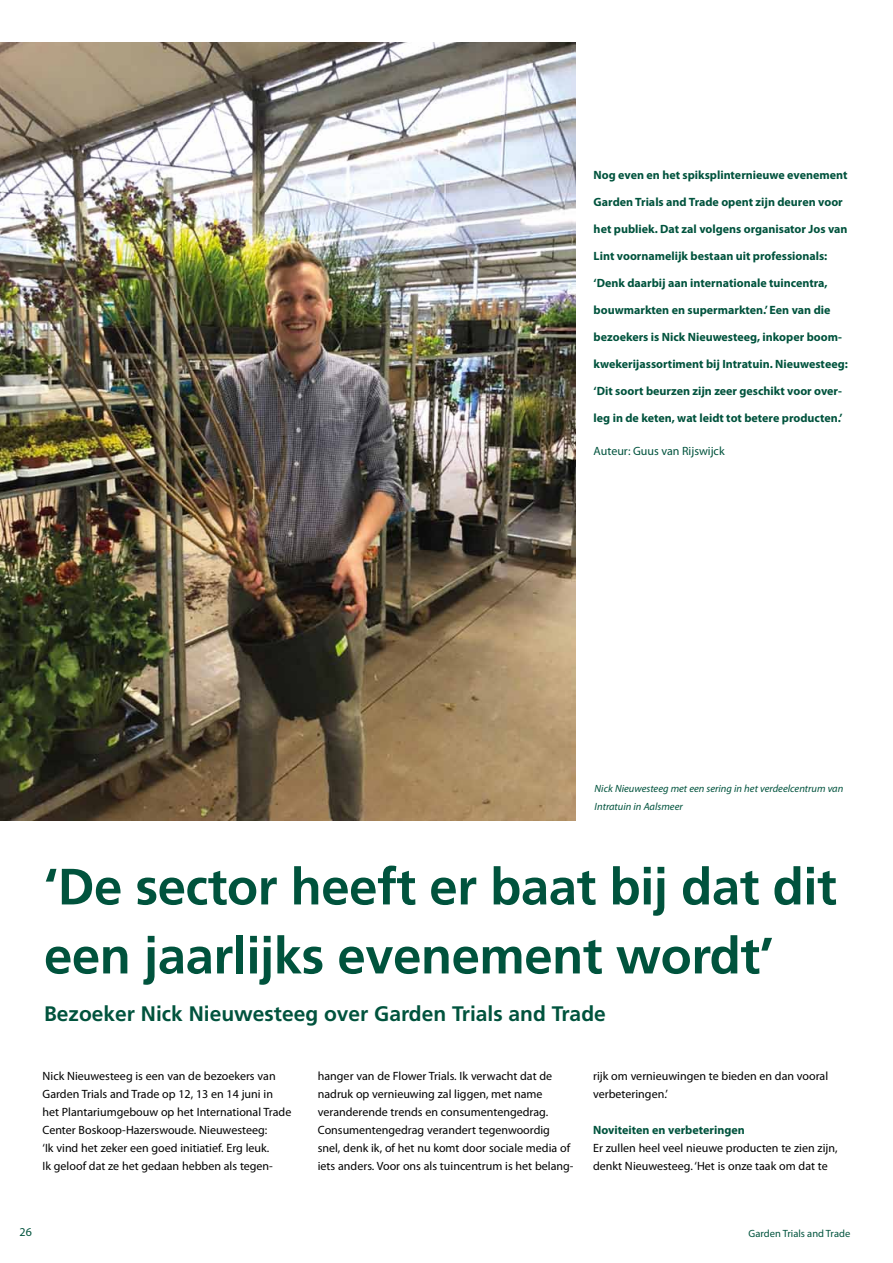
<style>
.page{position:relative;width:893px;height:1263px;background:#fff}
.page>*{position:absolute;margin:0;border:0;box-sizing:border-box;transform-origin:0 0}
.t1{font:700 51px/69px "Frutiger";letter-spacing:-.01em;color:#00533d}
.t2{font:700 21px "Frutiger";color:#00533d}
.t3{font:12px/18px "Myriad Pro";color:#000}
.t4{font:700 12px "Myriad Pro";color:#00533d}
.t5{font:12px "Myriad Pro";color:#00533d}
.t6{font:italic 10.5px/18px "Myriad Pro";color:#00533d}
.t7{font:10.5px "Myriad Pro";color:#00533d}
</style>
<div class="page">
<img style="left:0;top:43px;width:576px;height:778px">
<p class="t4" style="left:594px;top:167px;width:255px">Nog even en het spiksplinternieuwe evenement</p>
<p class="t4" style="left:594px;top:194px;width:251px">Garden Trials and Trade opent zijn deuren voor</p>
<p class="t4" style="left:594px;top:221px;width:255px">het publiek. Dat zal volgens organisator Jos van</p>
<p class="t4" style="left:594px;top:248px;width:235px">Lint voornamelijk bestaan uit professionals:</p>
<p class="t4" style="left:594px;top:275px;width:236px">‘Denk daarbij aan internationale tuincentra,</p>
<p class="t4" style="left:594px;top:302px;width:238px">bouwmarkten en supermarkten.’ Een van die</p>
<p class="t4" style="left:594px;top:329px;width:250px">bezoekers is Nick Nieuwesteeg, inkoper boom-</p>
<p class="t4" style="left:594px;top:356px;width:256px">kwekerijassortiment bij Intratuin. Nieuwesteeg:</p>
<p class="t4" style="left:594px;top:383px;width:250px">‘Dit soort beurzen zijn zeer geschikt voor over-</p>
<p class="t4" style="left:594px;top:410px;width:250px">leg in de keten, wat leidt tot betere producten.’</p>
<p class="t5" style="left:594px;top:444px;width:132px">Auteur: Guus van Rijswijck</p>
<p class="t6" style="left:595px;top:779px;width:250px">Nick Nieuwesteeg met een sering in het verdeelcentrum van<br>Intratuin in Aalsmeer</p>
<h1 class="t1" style="left:44px;top:852px;width:794px">‘De sector heeft er baat bij dat dit een jaarlijks evenement wordt’</h1>
<h2 class="t2" style="left:44px;top:1002px;width:563px">Bezoeker Nick Nieuwesteeg over Garden Trials and Trade</h2>
<p class="t3" style="left:43px;top:1067px;width:250px">Nick Nieuwesteeg is een van de bezoekers van Garden Trials and Trade op 12, 13 en 14 juni in het Plantariumgebouw op het International Trade Center Boskoop-Hazerswoude. Nieuwesteeg:<br>‘Ik vind het zeker een goed initiatief. Erg leuk.<br>Ik geloof dat ze het gedaan hebben als tegen-</p>
<p class="t3" style="left:318px;top:1067px;width:257px">hanger van de Flower Trials. Ik verwacht dat de nadruk op vernieuwing zal liggen, met name veranderende trends en consumentengedrag.<br>Consumentengedrag verandert tegenwoordig snel, denk ik, of het nu komt door sociale media of iets anders. Voor ons als tuincentrum is het belang-</p>
<p class="t3" style="left:593px;top:1067px;width:237px">rijk om vernieuwingen te bieden en dan vooral verbeteringen.’</p>
<p class="t4" style="left:593px;top:1122px;width:153px">Noviteiten en verbeteringen</p>
<p class="t3" style="left:593px;top:1139px;width:246px">Er zullen heel veel nieuwe producten te zien zijn, denkt Nieuwesteeg. ‘Het is onze taak om dat te</p>
<p class="t5" style="left:20px;top:1224px;width:14px">26</p>
<p class="t7" style="left:749px;top:1227px;width:103px">Garden Trials and Trade</p>
</div>
